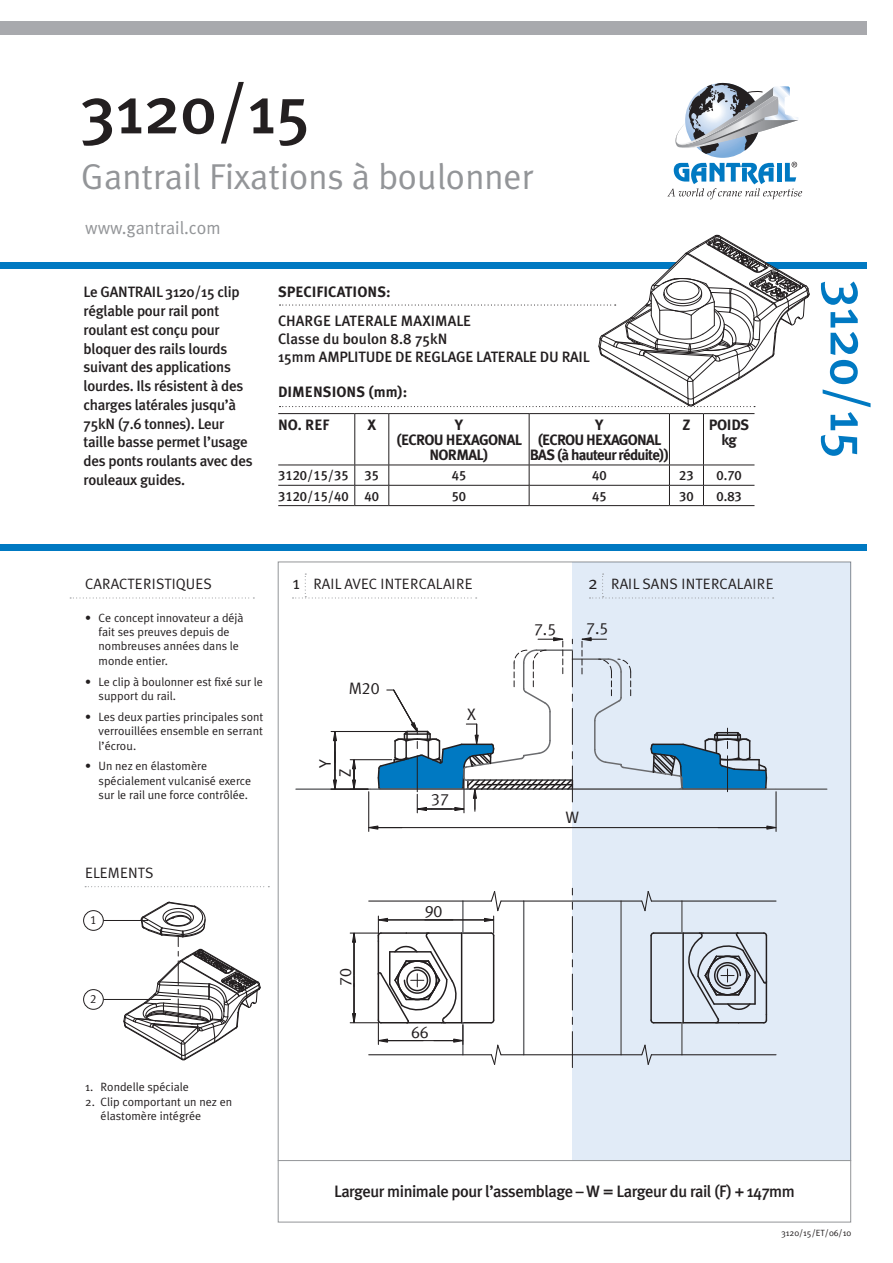
<style>
.page{position:relative;width:893px;height:1263px;background:#fff}
.page>*{position:absolute;margin:0;border:0;box-sizing:border-box;transform-origin:0 0}
.t1{font:500 67.5px "Meta Plus";color:#231f20}
.t2{font:500 52.5px "Meta Plus";color:#0079c2}
.t3{font:36px "Meta Plus Normal";color:#939598}
.t4{font:18px "Meta Plus Normal";color:#939598}
.t5{font:500 16.5px "Meta Plus";letter-spacing:-.03em;color:#231f20}
.t6{font:16.5px "Meta Plus Normal Caps";color:#231f20}
.t7{font:500 15px/18.8px "Meta Plus";letter-spacing:-.02em;color:#231f20}
.t8{font:500 15px/18px "Meta Plus";color:#231f20}
.t9{font:700 15px/15px "Meta Plus";letter-spacing:-.04em;color:#231f20;text-align:center}
.t10{font:15px "Meta Plus Normal";letter-spacing:.01em;color:#231f20}
.t11{font:700 15px "Meta Plus";color:#231f20}
.t12{font:13.5px "Meta Plus Medium Caps";color:#231f20}
.t13{font:12px/14.4px "Meta Plus Normal";color:#231f20}
.t14{font:12px "Meta Plus Normal Caps";color:#231f20}
.t15{font:9px "Meta Plus Normal";color:#231f20}
.s1{font-size:18px}
</style>
<div class="page">
<svg style="left:123px;top:901px;width:138px;height:160px"></svg>
<div style="left:0;top:21px;width:866px;height:14px;background:#a8a9ad"></div>
<div style="left:0;top:262px;width:866px;height:6px;background:#0079c2"></div>
<div style="left:0;top:544px;width:866px;height:7px;background:#0079c2"></div>
<hr style="left:278px;top:413px;width:77px;height:1px;background:#231f20">
<hr style="left:355px;top:413px;width:34px;height:1px;background:#231f20">
<hr style="left:355px;top:414px;width:1px;height:51px;background:#231f20">
<hr style="left:389px;top:413px;width:140px;height:1px;background:#231f20">
<hr style="left:389px;top:414px;width:1px;height:51px;background:#231f20">
<hr style="left:529px;top:413px;width:140px;height:1px;background:#231f20">
<hr style="left:529px;top:414px;width:1px;height:51px;background:#231f20">
<hr style="left:669px;top:413px;width:34px;height:1px;background:#231f20">
<hr style="left:669px;top:414px;width:1px;height:51px;background:#231f20">
<hr style="left:703px;top:413px;width:51px;height:1px;background:#231f20">
<hr style="left:703px;top:414px;width:1px;height:51px;background:#231f20">
<hr style="left:278px;top:465px;width:77px;height:1px;background:#231f20">
<hr style="left:355px;top:465px;width:34px;height:1px;background:#231f20">
<hr style="left:389px;top:465px;width:140px;height:1px;background:#231f20">
<hr style="left:529px;top:465px;width:140px;height:1px;background:#231f20">
<hr style="left:669px;top:465px;width:34px;height:1px;background:#231f20">
<hr style="left:703px;top:465px;width:51px;height:1px;background:#231f20">
<hr style="left:278px;top:485px;width:77px;height:1px;background:#231f20">
<hr style="left:355px;top:485px;width:34px;height:1px;background:#231f20">
<svg style="left:355px;top:465px;width:1px;height:40px"></svg>
<hr style="left:389px;top:485px;width:140px;height:1px;background:#231f20">
<svg style="left:389px;top:465px;width:1px;height:40px"></svg>
<hr style="left:529px;top:485px;width:140px;height:1px;background:#231f20">
<svg style="left:529px;top:465px;width:1px;height:40px"></svg>
<hr style="left:669px;top:485px;width:34px;height:1px;background:#231f20">
<svg style="left:669px;top:465px;width:1px;height:40px"></svg>
<hr style="left:703px;top:485px;width:51px;height:1px;background:#231f20">
<svg style="left:703px;top:465px;width:1px;height:40px"></svg>
<hr style="left:278px;top:505px;width:77px;height:1px;background:#231f20">
<hr style="left:355px;top:505px;width:34px;height:1px;background:#231f20">
<hr style="left:389px;top:505px;width:140px;height:1px;background:#231f20">
<hr style="left:529px;top:505px;width:140px;height:1px;background:#231f20">
<hr style="left:669px;top:505px;width:34px;height:1px;background:#231f20">
<hr style="left:703px;top:505px;width:51px;height:1px;background:#231f20">
<div style="left:572px;top:562px;width:279px;height:598px;background:#e1ebf7"></div>
<svg style="left:70px;top:597px;width:184px;height:1px"></svg>
<hr style="left:278px;top:1160px;width:573px;height:1px;background:#939598">
<svg style="left:292px;top:573px;width:185px;height:25px"></svg>
<svg style="left:589px;top:573px;width:185px;height:25px"></svg>
<svg style="left:667px;top:83px;width:135px;height:116px"></svg>
<svg style="left:85px;top:886px;width:184px;height:1px"></svg>
<div style="left:83px;top:910px;width:20px;height:20px;border:1px solid #231f20;border-radius:50%"></div>
<div style="left:83px;top:989px;width:20px;height:20px;border:1px solid #231f20;border-radius:50%"></div>
<hr style="left:103px;top:920px;width:45px;height:1px;background:#231f20">
<hr style="left:103px;top:999px;width:68px;height:1px;background:#231f20">
<svg style="left:280px;top:234px;width:530px;height:173px"></svg>
<hr style="left:296px;top:788px;width:531px;height:2px;background:#6a6b6e">
<hr style="left:523px;top:901px;width:1px;height:154px;background:#6a6b6e">
<hr style="left:620px;top:901px;width:2px;height:154px;background:#6a6b6e">
<hr style="left:681px;top:901px;width:2px;height:32px;background:#6a6b6e">
<hr style="left:681px;top:1023px;width:2px;height:32px;background:#6a6b6e">
<hr style="left:594px;top:721px;width:2px;height:28px;background:#6a6b6e">
<hr style="left:572px;top:658px;width:36px;height:2px;background:#6a6b6e">
<hr style="left:368px;top:792px;width:1px;height:39px;background:#231f20">
<hr style="left:775px;top:792px;width:2px;height:39px;background:#231f20">
<hr style="left:373px;top:827px;width:399px;height:1px;background:#231f20">
<hr style="left:331px;top:731px;width:84px;height:1px;background:#231f20">
<hr style="left:651px;top:1054px;width:125px;height:1px;background:#231f20">
<svg style="left:640px;top:1044px;width:13px;height:21px"></svg>
<hr style="left:501px;top:1054px;width:141px;height:1px;background:#231f20">
<hr style="left:651px;top:900px;width:125px;height:1px;background:#231f20">
<svg style="left:640px;top:891px;width:13px;height:21px"></svg>
<hr style="left:501px;top:900px;width:141px;height:1px;background:#231f20">
<svg style="left:368px;top:825px;width:34px;height:5px"></svg>
<svg style="left:333px;top:732px;width:4px;height:56px"></svg>
<svg style="left:766px;top:825px;width:11px;height:5px"></svg>
<svg style="left:572px;top:888px;width:1px;height:179px"></svg>
<svg style="left:650px;top:931px;width:118px;height:93px"></svg>
<svg style="left:593px;top:728px;width:175px;height:64px"></svg>
<svg style="left:581px;top:637px;width:50px;height:85px"></svg>
<svg style="left:350px;top:891px;width:152px;height:174px"></svg>
<hr style="left:331px;top:788px;width:37px;height:2px;background:#231f20">
<svg style="left:350px;top:637px;width:224px;height:176px"></svg>
<p class="t1" style="left:81px;top:71px;width:231px">3120/15</p>
<p class="t3" style="left:81px;top:156px;width:454px">Gantrail Fixations à boulonner</p>
<p class="t4" style="left:85px;top:217px;width:137px">www.gantrail.com</p>
<p class="t7" style="left:84px;top:283px;width:171px">Le GANTRAIL 3120/15 clip réglable pour rail pont roulant est conçu pour bloquer des rails lourds suivant des applications lourdes. Ils résistent à des charges latérales jusqu’à<br>75kN (7.6 tonnes). Leur taille basse permet l’usage des ponts roulants avec des rouleaux guides.</p>
<p class="t11" style="left:278px;top:283px;width:114px">SPECIFICATIONS:</p>
<p class="t8" style="left:278px;top:312px;width:313px">CHARGE LATERALE MAXIMALE<br>Classe du boulon 8.8 75kN<br>15mm AMPLITUDE DE REGLAGE LATERALE DU RAIL</p>
<p class="t11" style="left:278px;top:383px;width:131px">DIMENSIONS (mm):</p>
<p class="t9" style="left:278px;top:417px;width:53px">NO. REF</p>
<p class="t9" style="left:367px;top:417px;width:10px">X</p>
<p class="t9" style="left:396px;top:417px;width:127px">Y<br>(ECROU HEXAGONAL<br>NORMAL)</p>
<p class="t9" style="left:530px;top:417px;width:141px">Y<br>(ECROU HEXAGONAL<br>BAS (à hauteur réduite))</p>
<p class="t9" style="left:682px;top:417px;width:9px">Z</p>
<p class="t9" style="left:709px;top:417px;width:42px">POIDS kg</p>
<p class="t12" style="left:278px;top:468px;width:72px">3120/15/35</p>
<p class="t12" style="left:365px;top:468px;width:16px">35</p>
<p class="t12" style="left:452px;top:468px;width:16px">45</p>
<p class="t12" style="left:592px;top:468px;width:16px">40</p>
<p class="t12" style="left:679px;top:468px;width:16px">23</p>
<p class="t12" style="left:716px;top:468px;width:27px">0.70</p>
<p class="t12" style="left:278px;top:488px;width:72px">3120/15/40</p>
<p class="t12" style="left:365px;top:488px;width:16px">40</p>
<p class="t12" style="left:452px;top:488px;width:16px">50</p>
<p class="t12" style="left:592px;top:488px;width:16px">45</p>
<p class="t12" style="left:679px;top:488px;width:16px">30</p>
<p class="t12" style="left:716px;top:488px;width:27px">0.83</p>
<p class="t2" style="left:879px;top:281px;width:180px;rotate:90deg">3120/15</p>
<p class="t10" style="left:85px;top:575px;width:128px">CARACTERISTIQUES</p>
<p class="t10" style="left:292px;top:575px;width:182px"><span class="s1">1</span> RAIL AVEC INTERCALAIRE</p>
<p class="t13" style="left:99px;top:610px;width:147px;text-indent:-14px">• Ce concept innovateur a déjà fait ses preuves depuis de nombreuses années dans le monde entier.</p>
<p class="t13" style="left:99px;top:674px;width:166px;text-indent:-14px">• Le clip à boulonner est fixé sur le support du rail.</p>
<p class="t13" style="left:99px;top:709px;width:166px;text-align:justify;text-indent:-14px">• Les deux parties principales sont verrouillées ensemble en serrant l’écrou.</p>
<p class="t13" style="left:99px;top:759px;width:154px;text-indent:-14px">• Un nez en élastomère spécialement vulcanisé exerce sur le rail une force contrôlée.</p>
<p class="t6" style="left:349px;top:678px;width:32px">M20</p>
<p class="t6" style="left:467px;top:705px;width:10px">X</p>
<p class="t6" style="left:316px;top:768px;width:10px;rotate:-90deg">Y</p>
<p class="t6" style="left:336px;top:777px;width:10px;rotate:-90deg">Z</p>
<p class="t6" style="left:431px;top:790px;width:19px">37</p>
<p class="t10" style="left:85px;top:864px;width:70px">ELEMENTS</p>
<p class="t14" style="left:90px;top:913px;width:8px">1</p>
<p class="t14" style="left:90px;top:992px;width:8px">2</p>
<p class="t13" style="left:85px;top:1079px;width:105px">1. Rondelle spéciale</p>
<p class="t13" style="left:101px;top:1095px;width:133px;line-height:13.5px;text-indent:-15px">2. Clip comportant un nez en élastomère intégrée</p>
<p class="t6" style="left:336px;top:986px;width:19px;rotate:-90deg">70</p>
<p class="t6" style="left:425px;top:902px;width:19px">90</p>
<p class="t6" style="left:411px;top:1022px;width:19px">66</p>
<p class="t10" style="left:588px;top:575px;width:187px"><span class="s1">2</span> RAIL SANS INTERCALAIRE</p>
<p class="t6" style="left:534px;top:619px;width:24px">7.5</p>
<p class="t6" style="left:586px;top:619px;width:24px">7.5</p>
<p class="t6" style="left:565px;top:807px;width:15px">W</p>
<p class="t5" style="left:334px;top:1182px;width:462px">Largeur minimale pour l’assemblage – W = Largeur du rail (F) + 147mm</p>
<p class="t15" style="left:781px;top:1228px;width:72px">3120/15/ET/06/10</p>
</div>
